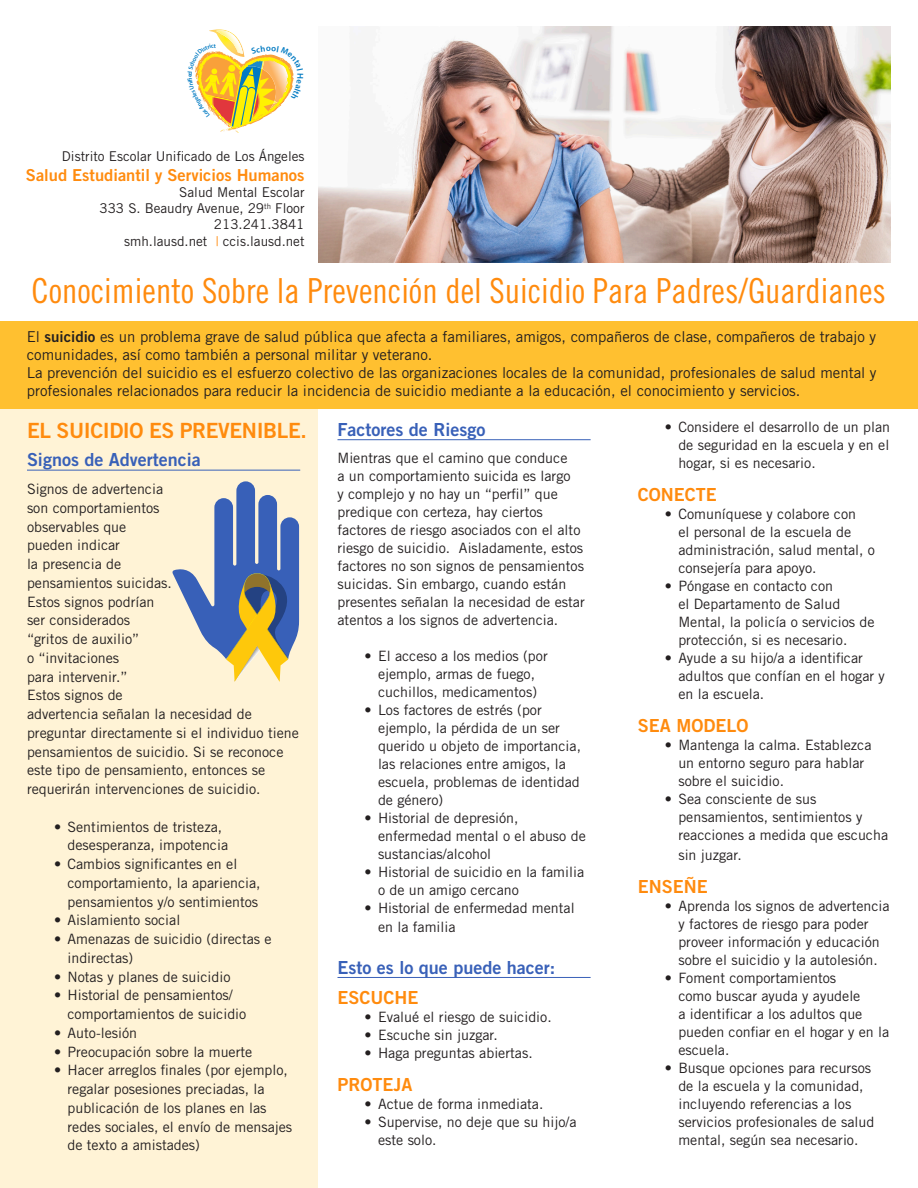
<style>
.page{position:relative;width:918px;height:1188px;background:#fff}
.page>*{position:absolute;margin:0;border:0;box-sizing:border-box;transform-origin:0 0}
.t1{font:34.5px "Trade Gothic Cond Eighteen";color:#ff8b0e}
.t2{font:21px "Trade Gothic Bold Two";letter-spacing:-.02em;color:#ff8b0e}
.t3{font:18px "Trade Gothic Bold Two";color:#3860b8}
.t4{font:18px "Trade Gothic Bold Two";color:#ff8b0e}
.t5{font:16.5px "Trade Gothic Bold Two";color:#ff8b0e}
.t6{font:15px/18px "Trade Gothic";color:#231f20}
.t7{font:14.25px/18px "Trade Gothic";color:#231f20}
.t8{font:13.5px "Trade Gothic";color:#231f20}
.t9{font:600 6.15px "Myriad Pro";color:#007ac2}
.s1{color:#ff8b0e}
.s2{font-family:"Trade Gothic Bold Two"}
</style>
<div class="page">
<div style="left:0;top:408px;width:318px;height:780px;background:#fff3d6"></div>
<svg style="left:172px;top:481px;width:127px;height:201px"></svg>
<hr style="left:338px;top:439px;width:253px;height:1px;background:#3860b8">
<hr style="left:338px;top:977px;width:253px;height:1px;background:#3860b8">
<hr style="left:27px;top:470px;width:273px;height:1px;background:#3860b8">
<div style="left:0;top:321px;width:918px;height:88px;background:#ffc030"></div>
<img style="left:319px;top:26px;width:572px;height:237px">
<svg style="left:195px;top:29px;width:99px;height:104px"></svg>
<p class="t9" style="left:186px;top:77px;width:5px;rotate:-90deg">e</p>
<p class="t8" style="left:62px;top:148px;width:244px">Distrito Escolar Unificado de Los Ángeles</p>
<p class="t5" style="left:26px;top:165px;width:280px">Salud Estudiantil y Servicios Humanos</p>
<p class="t8" style="left:179px;top:184px;width:127px">Salud Mental Escolar</p>
<p class="t8" style="left:99px;top:200px;width:207px">333 S. Beaudry Avenue, 29<sup>th</sup> Floor</p>
<p class="t8" style="left:214px;top:216px;width:92px">213.241.3841</p>
<p class="t8" style="left:124px;top:233px;width:182px">smh.lausd.net <span class="s1">|</span> ccis.lausd.net</p>
<p class="t1" style="left:31px;top:270px;width:856px">Conocimiento Sobre la Prevención del Suicidio Para Padres/Guardianes</p>
<p class="t6" style="left:27px;top:327px;width:851px">El <span class="s2">suicidio</span> es un problema grave de salud pública que afecta a familiares, amigos, compañeros de clase, compañeros de trabajo y comunidades, así como también a personal militar y veterano.</p>
<p class="t6" style="left:27px;top:363px;width:851px">La prevención del suicidio es el esfuerzo colectivo de las organizaciones locales de la comunidad, profesionales de salud mental y profesionales relacionados para reducir la incidencia de suicidio mediante a la educación, el conocimiento y servicios.</p>
<p class="t2" style="left:27px;top:418px;width:281px">EL SUICIDIO ES PREVENIBLE.</p>
<p class="t3" style="left:27px;top:449px;width:175px">Signos de Advertencia</p>
<p class="t7" style="left:27px;top:480px;width:273px;line-height:18.8px">Signos de advertencia<br>son comportamientos<br>observables que<br>pueden indicar<br>la presencia de<br>pensamientos suicidas.<br>Estos signos podrían<br>ser considerados<br>“gritos de auxilio”<br>o “invitaciones<br>para intervenir.”<br>Estos signos de<br>advertencia señalan la necesidad de preguntar directamente si el individuo tiene pensamientos de suicidio. Si se reconoce este tipo de pensamiento, entonces se requerirán intervenciones de suicidio.</p>
<p class="t7" style="left:68px;top:817px;width:162px;line-height:18.8px;text-indent:-14px">• Sentimientos de tristeza, desesperanza, impotencia</p>
<p class="t7" style="left:68px;top:855px;width:195px;line-height:18.8px;text-indent:-14px">• Cambios significantes en el comportamiento, la apariencia, pensamientos y/o sentimientos</p>
<p class="t7" style="left:54px;top:911px;width:128px">• Aislamiento social</p>
<p class="t7" style="left:68px;top:930px;width:206px;line-height:18.8px;text-indent:-14px">• Amenazas de suicidio (directas e indirectas)</p>
<p class="t7" style="left:54px;top:967px;width:178px">• Notas y planes de suicidio</p>
<p class="t7" style="left:68px;top:986px;width:180px;line-height:18.8px;text-indent:-14px">• Historial de pensamientos/ comportamientos de suicidio</p>
<p class="t7" style="left:54px;top:1024px;width:85px">• Auto-lesión</p>
<p class="t7" style="left:54px;top:1042px;width:200px">• Preocupación sobre la muerte</p>
<p class="t7" style="left:68px;top:1061px;width:226px;line-height:18.8px;text-indent:-14px">• Hacer arreglos finales (por ejemplo, regalar posesiones preciadas, la publicación de los planes en las redes sociales, el envío de mensajes de texto a amistades)</p>
<p class="t3" style="left:338px;top:418px;width:149px">Factores de Riesgo</p>
<p class="t7" style="left:338px;top:449px;width:249px">Mientras que el camino que conduce<br>a un comportamiento suicida es largo<br>y complejo y no hay un “perfil” que predique con certeza, hay ciertos factores de riesgo asociados con el alto riesgo de suicidio. Aisladamente, estos factores no son signos de pensamientos suicidas. Sin embargo, cuando están presentes señalan la necesidad de estar atentos a los signos de advertencia.</p>
<p class="t7" style="left:364px;top:647px;width:185px;text-align:center">• El acceso a los medios (por ejemplo, armas de fuego, cuchillos, medicamentos)</p>
<p class="t7" style="left:378px;top:701px;width:205px;text-indent:-14px">• Los factores de estrés (por ejemplo, la pérdida de un ser querido u objeto de importancia, las relaciones entre amigos, la escuela, problemas de identidad de género)</p>
<p class="t7" style="left:378px;top:809px;width:209px;text-indent:-14px">• Historial de depresión, enfermedad mental o el abuso de sustancias/alcohol</p>
<p class="t7" style="left:378px;top:863px;width:208px;text-indent:-14px">• Historial de suicidio en la familia o de un amigo cercano</p>
<p class="t7" style="left:378px;top:898px;width:198px;line-height:18.8px;text-indent:-14px">• Historial de enfermedad mental en la familia</p>
<p class="t3" style="left:338px;top:956px;width:219px">Esto es lo que puede hacer:</p>
<p class="t4" style="left:338px;top:986px;width:82px">ESCUCHE</p>
<p class="t7" style="left:364px;top:1007px;width:189px">• Evalué el riesgo de suicidio.</p>
<p class="t7" style="left:364px;top:1025px;width:135px">• Escuche sin juzgar.</p>
<p class="t7" style="left:364px;top:1043px;width:170px">• Haga preguntas abiertas.</p>
<p class="t4" style="left:338px;top:1073px;width:77px">PROTEJA</p>
<p class="t7" style="left:364px;top:1094px;width:180px">• Actue de forma inmediata.</p>
<p class="t7" style="left:378px;top:1112px;width:200px;text-indent:-14px">• Supervise, no deje que su hijo/a este solo.</p>
<p class="t7" style="left:678px;top:418px;width:213px;text-align:justify;text-indent:-14px">• Considere el desarrollo de un plan de seguridad en la escuela y en el hogar, si es necesario.</p>
<p class="t4" style="left:638px;top:484px;width:81px">CONECTE</p>
<p class="t7" style="left:678px;top:505px;width:198px;text-indent:-14px">• Comuníquese y colabore con<br>el personal de la escuela de administración, salud mental, o consejería para apoyo.</p>
<p class="t7" style="left:678px;top:577px;width:198px;text-indent:-14px">• Póngase en contacto con<br>el Departamento de Salud<br>Mental, la policía o servicios de protección, si es necesario.</p>
<p class="t7" style="left:678px;top:649px;width:208px;text-indent:-14px">• Ayude a su hijo/a a identificar adultos que confían en el hogar y en la escuela.</p>
<p class="t4" style="left:638px;top:715px;width:112px">SEA MODELO</p>
<p class="t7" style="left:678px;top:736px;width:195px;text-indent:-14px">• Mantenga la calma. Establezca un entorno seguro para hablar sobre el suicidio.</p>
<p class="t7" style="left:678px;top:790px;width:211px;text-indent:-14px">• Sea consciente de sus pensamientos, sentimientos y reacciones a medida que escucha</p>
<p class="t7" style="left:678px;top:846px;width:65px">sin juzgar.</p>
<p class="t4" style="left:638px;top:875px;width:71px">ENSEÑE</p>
<p class="t7" style="left:665px;top:897px;width:226px;text-align:center">• Aprenda los signos de advertencia y factores de riesgo para poder proveer información y educación sobre el suicidio y la autolesión.</p>
<p class="t7" style="left:678px;top:969px;width:212px;text-indent:-14px">• Foment comportamientos<br>como buscar ayuda y ayudele<br>a identificar a los adultos que pueden confiar en el hogar y en la escuela.</p>
<p class="t7" style="left:678px;top:1059px;width:197px;text-indent:-14px">• Busque opciones para recursos de la escuela y la comunidad, incluyendo referencias a los servicios profesionales de salud mental, según sea necesario.</p>
</div>
